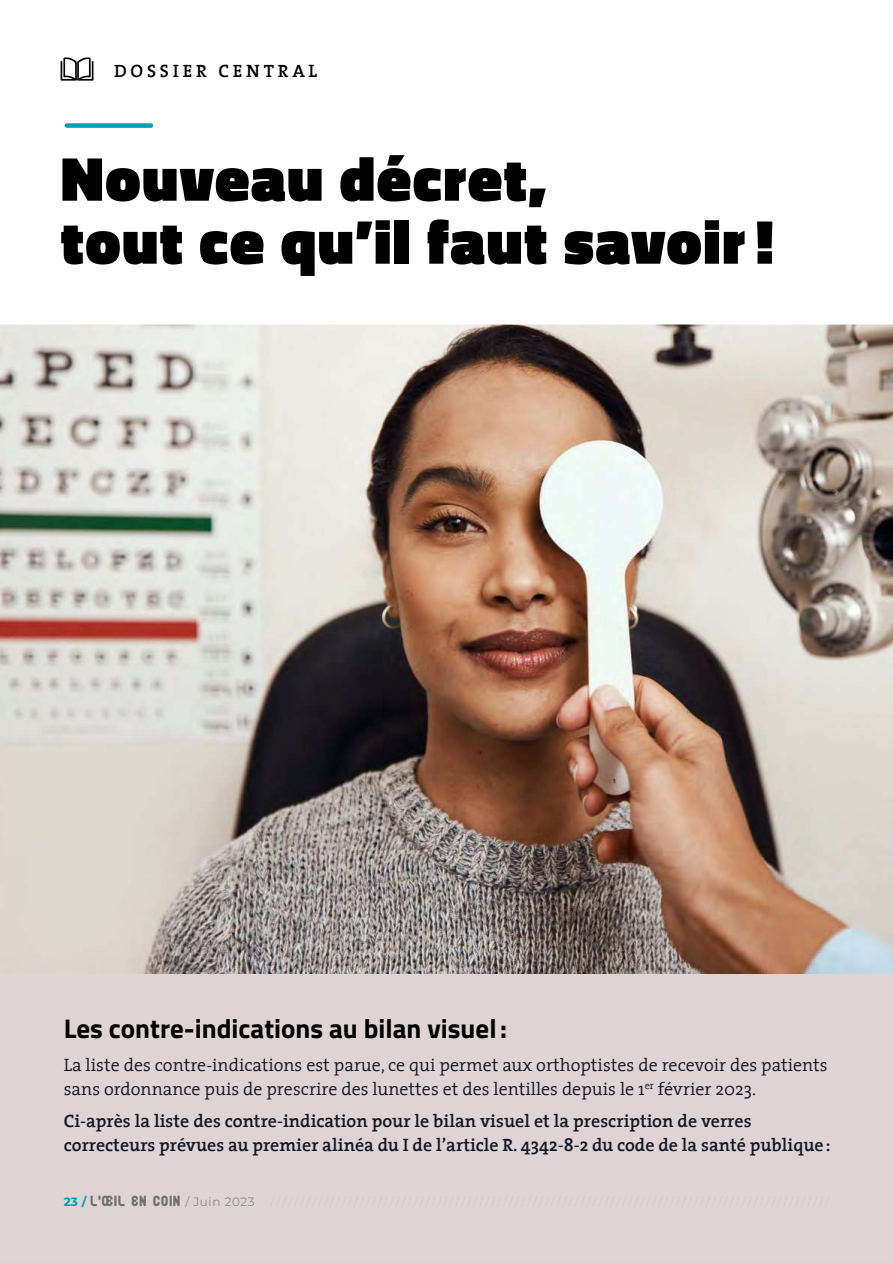
<style>
.page{position:relative;width:893px;height:1263px;background:#fff}
.page>*{position:absolute;margin:0;border:0;box-sizing:border-box;transform-origin:0 0}
.t1{font:900 63px/63px "Titillium Web";letter-spacing:.02em;color:#000}
.t2{font:700 27px "Titillium Web";color:#000}
.t3{font:300 18px/24px "The Serif";color:#131725}
.t4{font:600 18px/24px "The Serif";color:#131725}
.t5{font:600 18px "The Serif";letter-spacing:.21em;color:#000}
.t6{font:10.5px "Bubble Club";letter-spacing:.05em;color:#706f6f}
.s1{font-family:"Montserrat";font-weight:700;font-size:12px;color:#009cb5}
.s2{font-family:"Montserrat";font-weight:300;font-size:12px}
</style>
<div class="page">
<div style="left:0;top:879px;width:893px;height:384px;background:#ded4d5"></div>
<img style="left:0;top:324px;width:893px;height:650px">
<div style="left:67px;top:123px;width:84px;height:5px;background:#009cb5"></div>
<svg style="left:61px;top:57px;width:32px;height:24px"></svg>
<p class="t5" style="left:114px;top:56px;width:205px">DOSSIER CENTRAL</p>
<h1 class="t1" style="left:61px;top:147px;width:715px">Nouveau décret,<br>tout ce qu’il faut savoir!</h1>
<h2 class="t2" style="left:64px;top:1008px;width:445px">Les contre-indications au bilan visuel:</h2>
<p class="t3" style="left:64px;top:1052px;width:765px">La liste des contre-indications est parue, ce qui permet aux orthoptistes de recevoir des patients sans ordonnance puis de prescrire des lunettes et des lentilles depuis le 1<sup>er</sup> février 2023.</p>
<p class="t4" style="left:64px;top:1109px;width:768px">Ci-après la liste des contre-indication pour le bilan visuel et la prescription de verres correcteurs prévues au premier alinéa du I de l’article R. 4342-8-2 du code de la santé publique:</p>
<p class="t6" style="left:64px;top:1194px;width:192px"><span class="s1">23 /</span> L’ŒIL EN COIN <span class="s2">/ Juin 2023</span></p>
</div>
